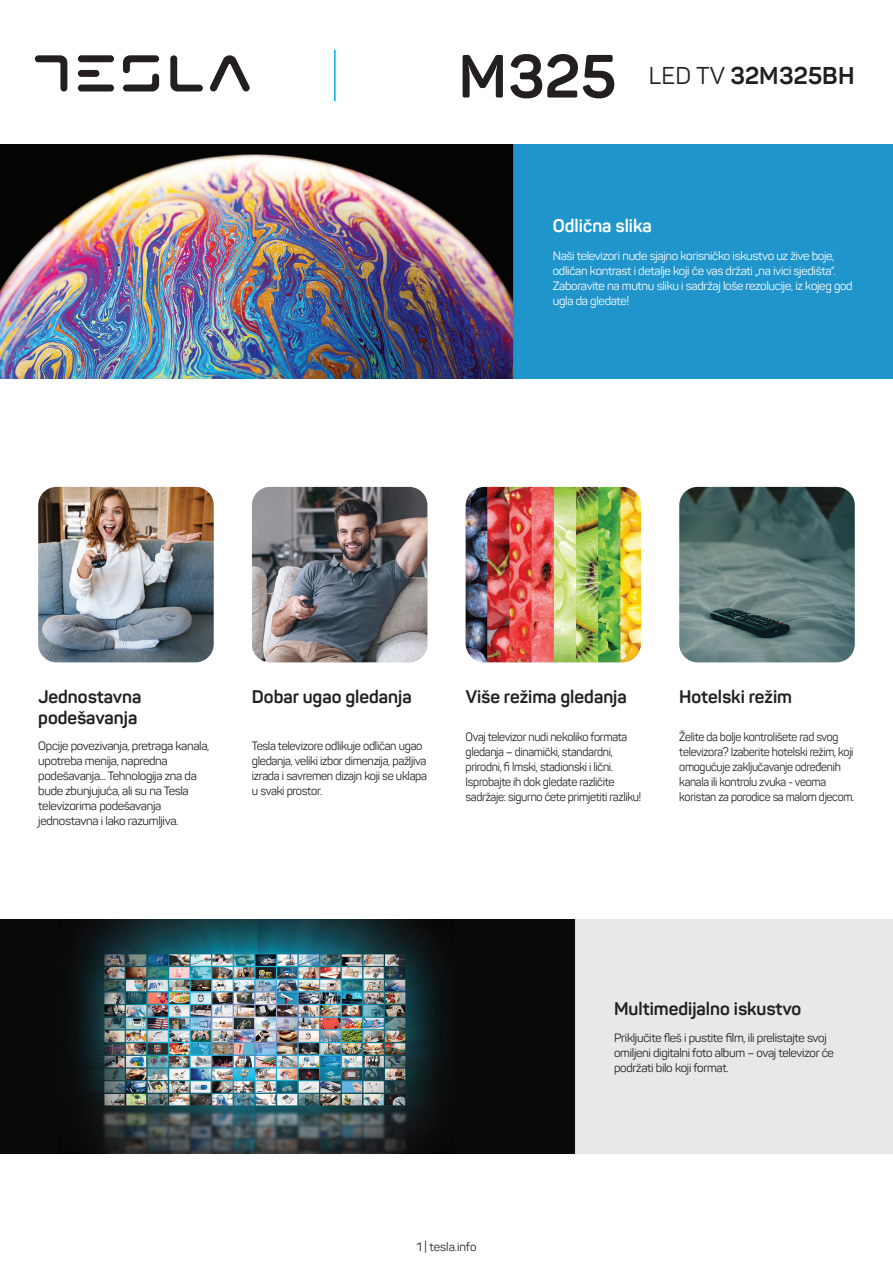
<style>
.page{position:relative;width:893px;height:1263px;background:#fff}
.page>*{position:absolute;margin:0;border:0;box-sizing:border-box;transform-origin:0 0}
.Serija{font:700 60px "Panton";color:#231f20}
.Oznaka_modela{font:700 24px "Panton";letter-spacing:.005em;color:#231f20}
.t1{font:700 18px/21.6px "Panton";color:#231f20}
.t2{font:700 18px "Panton";color:#fff}
.t3{font:12px/15px "Panton";letter-spacing:-.025em;color:#231f20}
.t4{font:12px/15px "Panton";letter-spacing:-.025em;color:#fff}
.t5{font:12px/15px "Panton";letter-spacing:-.025em;color:#231f20;scale:.94 1}
.t6{font:12px/15px "Panton";letter-spacing:-.025em;color:#231f20;scale:.93 1}
.t7{font:12px/15px "Panton";letter-spacing:-.025em;color:#231f20;scale:.96 1}
.t8{font:12px "Panton";color:#231f20}
.s1{font-weight:400}
</style>
<div class="page">
<svg style="left:210px;top:55px;width:40px;height:36px"></svg>
<svg style="left:35px;top:55px;width:32px;height:37px"></svg>
<svg style="left:123px;top:55px;width:36px;height:36px"></svg>
<svg style="left:170px;top:55px;width:33px;height:36px"></svg>
<div style="left:78px;top:55px;width:36px;height:7px;background:#231f20;border-radius:3px"></div>
<div style="left:78px;top:70px;width:21px;height:7px;background:#231f20;border-radius:3px"></div>
<div style="left:78px;top:85px;width:36px;height:6px;background:#231f20;border-radius:3px"></div>
<hr style="left:334px;top:50px;width:2px;height:51px;background:#00aeef">
<img style="left:252px;top:487px;width:175px;height:175px">
<img style="left:679px;top:487px;width:176px;height:175px">
<img style="left:38px;top:487px;width:176px;height:175px">
<img style="left:466px;top:487px;width:175px;height:175px">
<img style="left:0;top:145px;width:893px;height:233px">
<img style="left:0;top:919px;width:893px;height:234px">
<p class="Serija" style="left:458px;top:39px;width:159px">M325</p>
<p class="Oznaka_modela" style="left:649px;top:61px;width:207px"><span class="s1">LED TV</span> 32M325BH</p>
<p class="t2" style="left:553px;top:214px;width:100px">Odlična slika</p>
<p class="t4" style="left:553px;top:248px;width:301px">Naši televizori nude sjajno korisničko iskustvo uz žive boje, odličan kontrast i detalje koji će vas držati „na ivici sjedišta“.<br>Zaboravite na mutnu sliku i sadržaj loše rezolucije, iz kojeg god ugla da gledate!</p>
<p class="t1" style="left:38px;top:686px;width:105px">Jednostavna podešavanja</p>
<p class="t3" style="left:38px;top:739px;width:173px">Opcije povezivanja, pretraga kanala, upotreba menija, napredna podešavanja... Tehnologija zna da bude zbunjujuća, ali su na Tesla televizorima podešavanja jednostavna i lako razumljiva.</p>
<p class="t1" style="left:252px;top:686px;width:161px">Dobar ugao gledanja</p>
<p class="t7" style="left:252px;top:739px;width:184px">Tesla televizore odlikuje odličan ugao gledanja, veliki izbor dimenzija, pažljiva izrada i savremen dizajn koji se uklapa u svaki prostor.</p>
<p class="t1" style="left:466px;top:686px;width:163px">Više režima gledanja</p>
<p class="t5" style="left:466px;top:729px;width:188px">Ovaj televizor nudi nekoliko formata gledanja – dinamički, standardni, prirodni, fi lmski, stadionski i lični.<br>Isprobajte ih dok gledate različite sadržaje: sigurno ćete primjetiti razliku!</p>
<p class="t1" style="left:679px;top:686px;width:114px">Hotelski režim</p>
<p class="t6" style="left:679px;top:729px;width:190px">Želite da bolje kontrolišete rad svog televizora? Izaberite hotelski režim, koji omogućuje zaključavanje određenih kanala ili kontrolu zvuka - veoma koristan za porodice sa malom djecom.</p>
<p class="t8" style="left:416px;top:1239px;width:62px">1 | tesla.info</p>
<p class="t1" style="left:614px;top:997px;width:189px">Multimedijalno iskustvo</p>
<p class="t3" style="left:614px;top:1031px;width:221px">Priključite fleš i pustite film, ili prelistajte svoj omiljeni digitalni foto album – ovaj televizor će podržati bilo koji format.</p>
</div>
